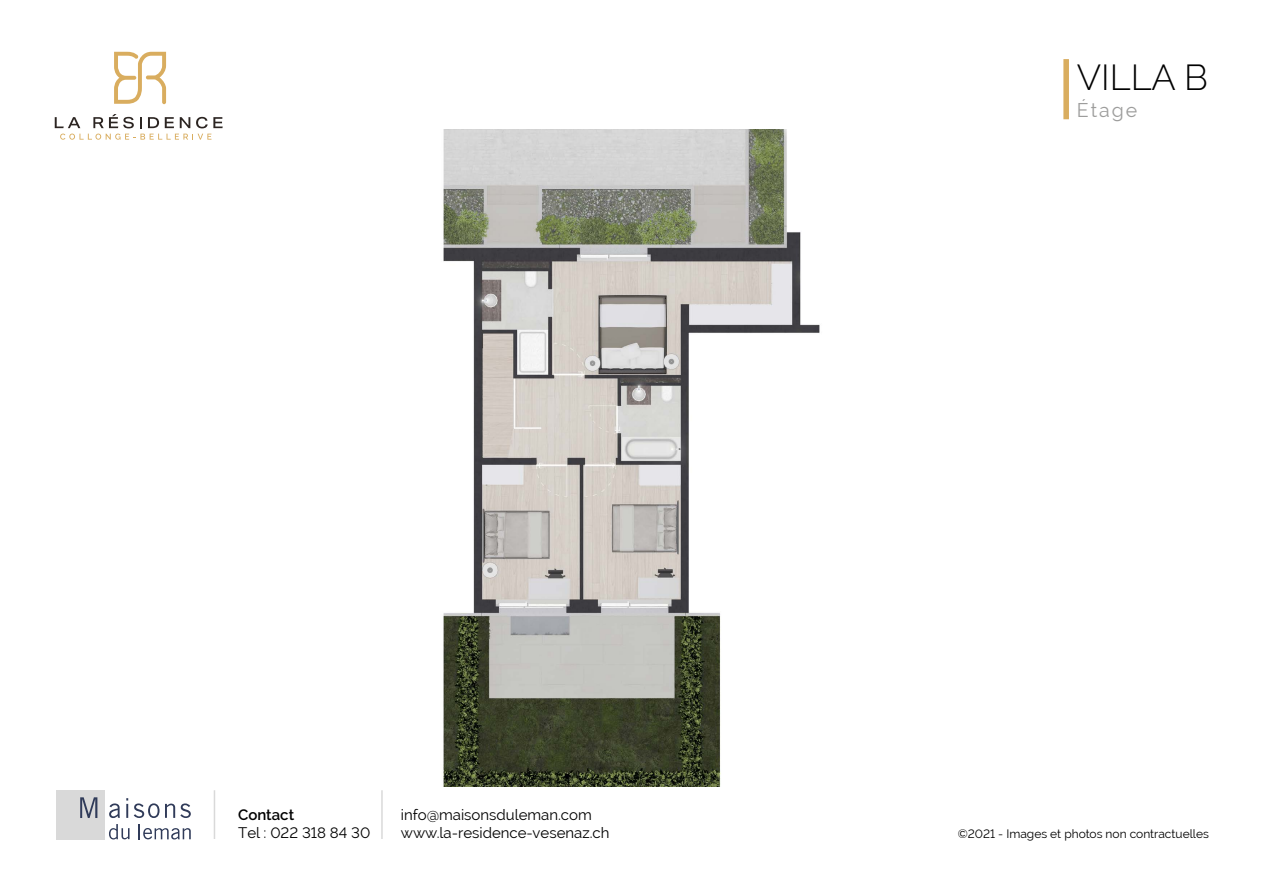
<style>
.page{position:relative;width:1263px;height:893px;background:#fff}
.page>*{position:absolute;margin:0;border:0;box-sizing:border-box;transform-origin:0 0}
.t1{font:300 36px "Raleway";color:#000}
.t2{font:19.5px "Raleway";letter-spacing:.1em;color:#9d9d9c}
.t3{font:15px/18px "Raleway";color:#000}
.t4{font:600 15px "Raleway";color:#000}
.t5{font:12px "Raleway";color:#000}
</style>
<div class="page">
<svg style="left:55px;top:117px;width:25px;height:11px"></svg>
<svg style="left:93px;top:114px;width:41px;height:14px"></svg>
<svg style="left:140px;top:117px;width:2px;height:11px"></svg>
<svg style="left:148px;top:117px;width:11px;height:11px"></svg>
<svg style="left:165px;top:117px;width:9px;height:11px"></svg>
<svg style="left:180px;top:117px;width:10px;height:11px"></svg>
<svg style="left:196px;top:117px;width:27px;height:11px"></svg>
<svg style="left:60px;top:134px;width:151px;height:6px"></svg>
<svg style="left:114px;top:52px;width:52px;height:52px"></svg>
<svg style="left:109px;top:824px;width:21px;height:15px"></svg>
<svg style="left:139px;top:824px;width:52px;height:15px"></svg>
<svg style="left:109px;top:803px;width:11px;height:15px"></svg>
<svg style="left:126px;top:798px;width:2px;height:20px"></svg>
<svg style="left:134px;top:803px;width:57px;height:15px"></svg>
<div style="left:56px;top:790px;width:48px;height:49px;background:#d9d9d9"></div>
<svg style="left:80px;top:797px;width:17px;height:21px"></svg>
<hr style="left:214px;top:790px;width:1px;height:49px;background:#d9d9d9">
<hr style="left:381px;top:790px;width:2px;height:49px;background:#d9d9d9">
<img style="left:443px;top:129px;width:377px;height:657px">
<svg style="left:1063px;top:59px;width:6px;height:60px"></svg>
<p class="t4" style="left:238px;top:806px;width:58px">Contact</p>
<p class="t3" style="left:238px;top:824px;width:134px">Tel : 022 318 84 30</p>
<p class="t3" style="left:401px;top:806px;width:210px">info@maisonsduleman.com www.la-residence-vesenaz.ch</p>
<h1 class="t1" style="left:1077px;top:57px;width:133px">VILLA B</h1>
<h2 class="t2" style="left:1077px;top:99px;width:62px">Étage</h2>
<p class="t5" style="left:958px;top:827px;width:253px">©2021 - Images et photos non contractuelles</p>
</div>
